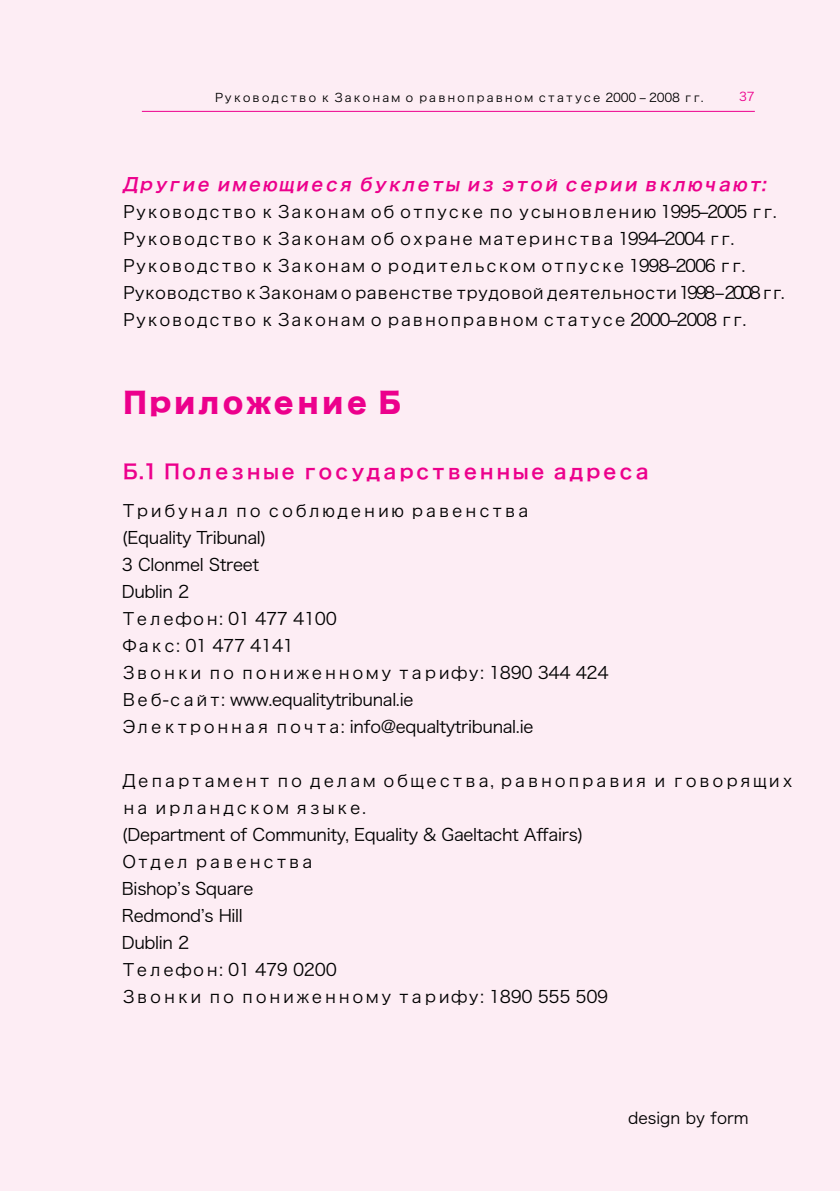
<style>
.page{position:relative;width:840px;height:1191px;background:#fff}
.page>*{position:absolute;margin:0;border:0;box-sizing:border-box;transform-origin:0 0}
.t1{font:28px "Hira Kaku Std W8";letter-spacing:-.12em;color:#ec008c}
.t2{font:20px "Hira Kaku Pro W6";letter-spacing:-.185em;color:#ec008c}
.t3{font:italic 18px "Hira Kaku Pro W6";color:#ec008c}
.t4{font:17px/27px "Hira Kaku Pro W3";letter-spacing:-.285em;color:#000}
.t5{font:17px/27px "Hira Kaku Pro W3";letter-spacing:-.165em;color:#000}
.t6{font:17px/27px "Hira Kaku Pro W3";letter-spacing:-.02em;color:#000}
.t7{font:16px "Hira Kaku Pro W3";color:#000}
.t8{font:12px "Hira Kaku Pro W3";letter-spacing:-.215em;color:#000}
.t9{font:12px "Hira Kaku Pro W3";color:#ec008c}
</style>
<div class="page">
<div style="left:0;top:0;width:839px;height:1191px;background:#fdedf4"></div>
<hr style="left:142px;top:111px;width:612px;height:1px;background:#ec008c">
<p class="t8" style="left:213px;top:86px;width:492px">Руководство к Законам о равноправном статусе 2000 – 2008 гг.</p>
<p class="t9" style="left:738px;top:86px;width:17px">37</p>
<p class="t3" style="left:121px;top:168px;width:651px">Другие имеющиеся буклеты из этой серии включают:</p>
<p class="t4" style="left:120px;top:197px;width:666px">Руководство к Законам об отпуске по усыновлению 1995–2005 гг.<br>Руководство к Законам об охране материнства 1994–2004 гг.<br>Руководство к Законам о родительском отпуске 1998–2006 гг.<br>Руководство к Законам о равенстве трудовой деятельности 1998 – 2008 гг.<br>Руководство к Законам о равноправном статусе 2000–2008 гг.</p>
<h1 class="t1" style="left:121px;top:387px;width:284px">Приложение Б</h1>
<p class="t2" style="left:120px;top:453px;width:532px">Б.1 Полезные государственные адреса</p>
<p class="t6" style="left:120px;top:496px;width:489px">Трибунал по соблюдению равенства<br>(Equality Tribunal)<br>3 Clonmel Street<br>Dublin 2<br>Телефон: 01 477 4100<br>Факс: 01 477 4141<br>Звонки по пониженному тарифу: 1890 344 424<br>Веб-сайт: www.equalitytribunal.ie<br>Электронная почта: info@equaltytribunal.ie</p>
<p class="t5" style="left:120px;top:766px;width:677px">Департамент по делам общества, равноправия и говорящих на ирландском языке.<br>(Department of Community, Equality &amp; Gaeltacht Affairs)<br>Отдел равенства<br>Bishop’s Square<br>Redmond’s Hill<br>Dublin 2<br>Телефон: 01 479 0200<br>Звонки по пониженному тарифу: 1890 555 509</p>
<p class="t7" style="left:627px;top:1103px;width:122px">design by form</p>
</div>
